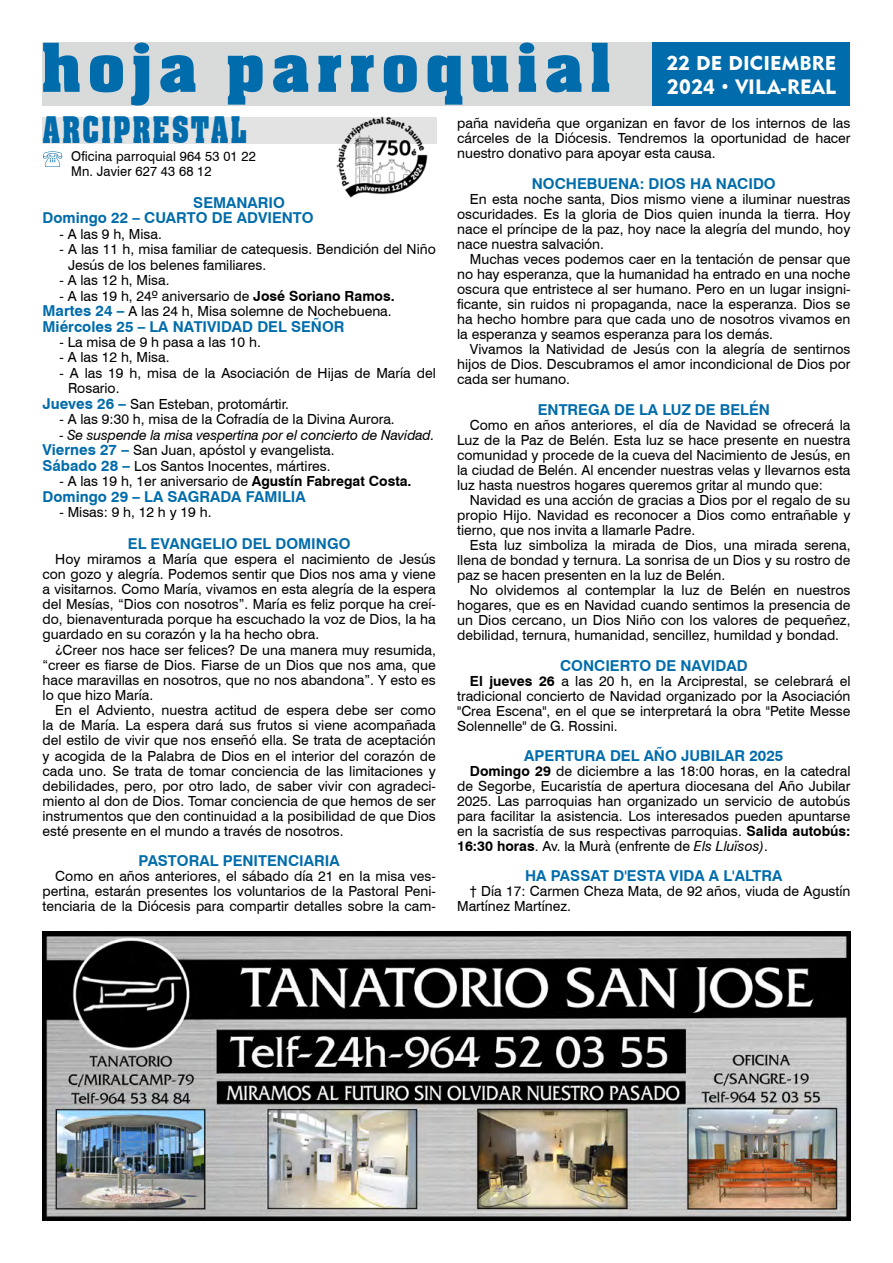
<style>
.page{position:relative;width:893px;height:1263px;background:#fff}
.page>*{position:absolute;margin:0;border:0;box-sizing:border-box;transform-origin:0 0}
.t1{font:700 66px "Aachen BT";letter-spacing:.075em;color:#006cab}
.t2{font:700 35.7px "Aachen BT";letter-spacing:.065em;color:#006cab;scale:.76 1}
.t3{font:20.7px "Geometric 415 BT Black A";color:#fff}
.t4{font:19.95px "Geometric 415 BT Black A";letter-spacing:.005em;color:#fff}
.t5{font:700 15px/15.5px "Swiss 721 BT";color:#006cab}
.t6{font:13.95px/15px "Swiss 721 BT";color:#000;text-align:justify}
.t7{font:13.5px/14.2px "Swiss 721 BT";letter-spacing:.01em;color:#000;scale:.96 1}
.s1{font-size:30px}
.s2{font-weight:700}
.s3{font-style:italic}
.s4{font-weight:700;font-size:15px;color:#006cab}
</style>
<div class="page">
<img style="left:43px;top:931px;width:807px;height:289px">
<div style="left:42px;top:118px;width:394px;height:26px;background:#e3e3e4"></div>
<svg style="left:43px;top:151px;width:19px;height:16px"></svg>
<div style="left:42px;top:43px;width:625px;height:63px;background:#d9dbdb"></div>
<div style="left:652px;top:43px;width:198px;height:63px;background:#006cab"></div>
<img style="left:333px;top:116px;width:99px;height:82px">
<h1 class="t1" style="left:40px;top:26px;width:573px">hoja parroquial</h1>
<h3 class="t4" style="left:667px;top:50px;width:171px">22 DE DICIEMBRE</h3>
<h3 class="t3" style="left:667px;top:74px;width:170px">2024 <span class="s1">·</span> VILA-REAL</h3>
<p class="t6" style="left:457px;top:115px;width:395px">paña navideña que organizan en favor de los internos de las cárceles de la Diócesis. Tendremos la oportunidad de hacer nuestro donativo para apoyar esta causa.</p>
<p class="t5" style="left:532px;top:176px;width:245px">NOCHEBUENA: DIOS HA NACIDO</p>
<p class="t6" style="left:457px;top:191px;width:395px;text-indent:13px">En esta noche santa, Dios mismo viene a iluminar nuestras oscuridades. Es la gloria de Dios quien inunda la tierra. Hoy nace el príncipe de la paz, hoy nace la alegría del mundo, hoy nace nuestra salvación.</p>
<p class="t6" style="left:457px;top:251px;width:395px;text-indent:13px">Muchas veces podemos caer en la tentación de pensar que no hay esperanza, que la humanidad ha entrado en una noche oscura que entristece al ser humano. Pero en un lugar insigni&shy;ficante, sin ruidos ni propaganda, nace la esperanza. Dios se ha hecho hombre para que cada uno de nosotros vivamos en la esperanza y seamos esperanza para los demás.</p>
<p class="t6" style="left:457px;top:341px;width:395px;text-indent:13px">Vivamos la Natividad de Jesús con la alegría de sentirnos hijos de Dios. Descubramos el amor incondicional de Dios por cada ser humano.</p>
<p class="t5" style="left:538px;top:402px;width:234px">ENTREGA DE LA LUZ DE BELÉN</p>
<p class="t6" style="left:457px;top:417px;width:395px;text-indent:13px">Como en años anteriores, el día de Navidad se ofrecerá la Luz de la Paz de Belén. Esta luz se hace presente en nuestra comunidad y procede de la cueva del Nacimiento de Jesús, en la ciudad de Belén. Al encender nuestras velas y llevarnos esta luz hasta nuestros hogares queremos gritar al mundo que:</p>
<p class="t6" style="left:457px;top:492px;width:395px;text-indent:13px">Navidad es una acción de gracias a Dios por el regalo de su propio Hijo. Navidad es reconocer a Dios como entrañable y tierno, que nos invita a llamarle Padre.</p>
<p class="t6" style="left:457px;top:537px;width:395px;text-indent:13px">Esta luz simboliza la mirada de Dios, una mirada serena, llena de bondad y ternura. La sonrisa de un Dios y su rostro de paz se hacen presenten en la luz de Belén.</p>
<p class="t6" style="left:457px;top:582px;width:395px;text-indent:13px">No olvidemos al contemplar la luz de Belén en nuestros hogares, que es en Navidad cuando sentimos la presencia de un Dios cercano, un Dios Niño con los valores de pequeñez, debilidad, ternura, humanidad, sencillez, humildad y bondad.</p>
<p class="t5" style="left:560px;top:657px;width:189px">CONCIERTO DE NAVIDAD</p>
<p class="t6" style="left:457px;top:673px;width:395px;text-indent:13px"><span class="s2">El jueves 26</span> a las 20 h, en la Arciprestal, se celebrará el tradicional concierto de Navidad organizado por la Asociación "Crea Escena", en el que se interpretará la obra "Petite Messe Solennelle" de G. Rossini.</p>
<p class="t5" style="left:524px;top:747px;width:261px">APERTURA DEL AÑO JUBILAR 2025</p>
<p class="t6" style="left:457px;top:763px;width:395px;text-indent:13px"><span class="s2">Domingo 29</span> de diciembre a las 18:00 horas, en la catedral de Segorbe, Eucaristía de apertura diocesana del Año Jubilar 2025. Las parroquias han organizado un servicio de autobús para facilitar la asistencia. Los interesados pueden apuntarse en la sacristía de sus respectivas parroquias. <span class="s2">Salida autobús:<br>16:30 horas</span>. Av. la Murà (enfrente de <span class="s3">Els Lluïsos)</span>.</p>
<p class="t5" style="left:525px;top:867px;width:259px">HA PASSAT D'ESTA VIDA A L'ALTRA</p>
<p class="t6" style="left:457px;top:883px;width:395px;text-indent:13px">† Día 17: Carmen Cheza Mata, de 92 años, viuda de Agustín<br>Martínez Martínez.</p>
<h2 class="t2" style="left:42px;top:108px;width:271px">ARCIPRESTAL</h2>
<p class="t7" style="left:71px;top:149px;width:194px">Oficina parroquial 964 53 01 22<br>Mn. Javier 627 43 68 12</p>
<p class="t5" style="left:43px;top:194px;width:273px;text-indent:151px">SEMANARIO<br>Domingo 22 – CUARTO DE ADVIENTO</p>
<p class="t6" style="left:60px;top:226px;width:104px">- A las 9 h, Misa.</p>
<p class="t6" style="left:68px;top:241px;width:369px;line-height:15.5px;text-indent:-9px">- A las 11 h, misa familiar de catequesis. Bendición del Niño<br>Jesús de los belenes familiares.</p>
<p class="t6" style="left:60px;top:272px;width:112px">- A las 12 h, Misa.</p>
<p class="t6" style="left:43px;top:287px;width:354px;line-height:15.5px;text-align:right">- A las 19 h, 24º aniversario de <span class="s2">José Soriano Ramos.<br></span><span class="s4">Martes 24 –</span> A las 24 h, Misa solemne de Nochebuena.</p>
<p class="t5" style="left:43px;top:318px;width:303px">Miércoles 25 – LA NATIVIDAD DEL SEÑOR</p>
<p class="t6" style="left:60px;top:334px;width:203px">- La misa de 9 h pasa a las 10 h.</p>
<p class="t6" style="left:60px;top:349px;width:112px">- A las 12 h, Misa.</p>
<p class="t6" style="left:60px;top:365px;width:378px">- A las 19 h, misa de la Asociación de Hijas de María del</p>
<p class="t6" style="left:68px;top:380px;width:53px">Rosario.</p>
<p class="t6" style="left:43px;top:396px;width:248px"><span class="s4">Jueves 26 –</span> San Esteban, protomártir.</p>
<p class="t6" style="left:60px;top:411px;width:337px">- A las 9:30 h, misa de la Cofradía de la Divina Aurora.</p>
<p class="t6" style="left:43px;top:426px;width:394px;line-height:15.5px;text-align:left;text-indent:17px"><span class="s3">- Se suspende la misa vespertina por el concierto de Navidad.<br></span><span class="s4">Viernes 27 –</span> San Juan, apóstol y evangelista.<br><span class="s4">Sábado 28 –</span> Los Santos Inocentes, mártires.</p>
<p class="t6" style="left:60px;top:473px;width:354px">- A las 19 h, 1er aniversario de <span class="s2">Agustín Fabregat Costa.</span></p>
<p class="t5" style="left:43px;top:488px;width:265px">Domingo 29 – LA SAGRADA FAMILIA</p>
<p class="t6" style="left:60px;top:504px;width:153px">- Misas: 9 h, 12 h y 19 h.</p>
<p class="t5" style="left:128px;top:535px;width:224px">EL EVANGELIO DEL DOMINGO</p>
<p class="t6" style="left:43px;top:551px;width:395px;text-indent:13px">Hoy miramos a María que espera el nacimiento de Jesús con gozo y alegría. Podemos sentir que Dios nos ama y viene a visitarnos. Como María, vivamos en esta alegría de la espera del Mesías, “Dios con nosotros”. María es feliz porque ha creí&shy;do, bienaventurada porque ha escuchado la voz de Dios, la ha guardado en su corazón y la ha hecho obra.</p>
<p class="t6" style="left:43px;top:641px;width:395px;text-indent:13px">¿Creer nos hace ser felices? De una manera muy resumida, “creer es fiarse de Dios. Fiarse de un Dios que nos ama, que hace maravillas en nosotros, que no nos abandona”. Y esto es lo que hizo María.</p>
<p class="t6" style="left:43px;top:702px;width:395px;text-indent:13px">En el Adviento, nuestra actitud de espera debe ser como la de María. La espera dará sus frutos si viene acompañada del estilo de vivir que nos enseñó ella. Se trata de aceptación y acogida de la Palabra de Dios en el interior del corazón de cada uno. Se trata de tomar conciencia de las limitaciones y debilidades, pero, por otro lado, de saber vivir con agradeci&shy;miento al don de Dios. Tomar conciencia de que hemos de ser instrumentos que den continuidad a la posibilidad de que Dios esté presente en el mundo a través de nosotros.</p>
<p class="t5" style="left:139px;top:853px;width:203px">PASTORAL PENITENCIARIA</p>
<p class="t6" style="left:43px;top:868px;width:395px;text-indent:13px">Como en años anteriores, el sábado día 21 en la misa ves&shy;pertina, estarán presentes los voluntarios de la Pastoral Peni&shy;tenciaria de la Diócesis para compartir detalles sobre la cam-</p>
</div>
